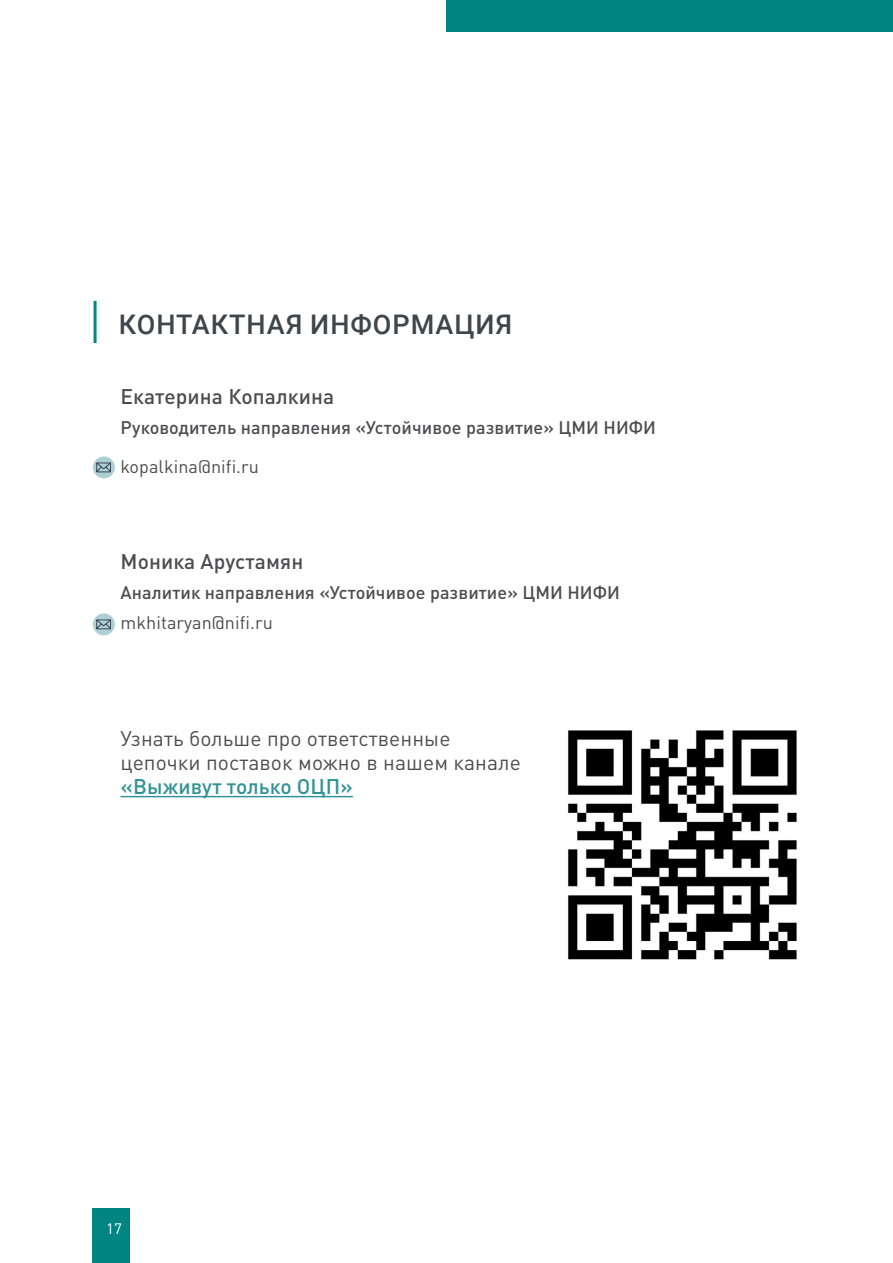
<style>
.page{position:relative;width:893px;height:1263px;background:#fff}
.page>*{position:absolute;margin:0;border:0;box-sizing:border-box;transform-origin:0 0}
.t1{font:500 27px "Roboto";letter-spacing:.035em;color:#3e454b}
.t2{font:21px/24px "DIN Pro";letter-spacing:.005em;color:#4d4d4f}
.t3{font:500 21px "DIN Pro";letter-spacing:.005em;color:#4d4d4f}
.t4{font:500 21px "DIN Pro";letter-spacing:.005em;color:#319393}
.t5{font:500 18px "DIN Pro";letter-spacing:.005em;color:#4d4d4f}
.t6{font:18px "DIN Pro";letter-spacing:.005em;color:#4d4d4f}
.t7{font:15px "DIN Pro";color:#fff}
</style>
<div class="page">
<div style="left:92px;top:1208px;width:37px;height:55px;background:#008582"></div>
<div style="left:446px;top:0;width:447px;height:32px;background:#008582"></div>
<hr style="left:121px;top:796px;width:232px;height:1px;background:#319393">
<svg style="left:93px;top:456px;width:22px;height:22px"></svg>
<svg style="left:96px;top:463px;width:15px;height:9px"></svg>
<svg style="left:93px;top:613px;width:22px;height:22px"></svg>
<svg style="left:96px;top:620px;width:15px;height:9px"></svg>
<hr style="left:94px;top:301px;width:3px;height:42px;background:#078582">
<img style="left:568px;top:730px;width:229px;height:230px">
<h1 class="t1" style="left:119px;top:306px;width:395px">КОНТАКТНАЯ ИНФОРМАЦИЯ</h1>
<p class="t3" style="left:121px;top:380px;width:215px">Екатерина Копалкина</p>
<p class="t5" style="left:121px;top:413px;width:537px">Руководитель направления «Устойчивое развитие» ЦМИ НИФИ</p>
<p class="t6" style="left:121px;top:453px;width:140px">kopalkina@nifi.ru</p>
<p class="t3" style="left:121px;top:545px;width:184px">Моника Арустамян</p>
<p class="t5" style="left:121px;top:578px;width:501px">Аналитик направления «Устойчивое развитие» ЦМИ НИФИ</p>
<p class="t6" style="left:121px;top:609px;width:154px">mkhitaryan@nifi.ru</p>
<p class="t2" style="left:121px;top:724px;width:402px">Узнать больше про ответственные цепочки поставок можно в нашем канале</p>
<p class="t4" style="left:121px;top:769px;width:234px">«Выживут только ОЦП»</p>
<p class="t7" style="left:106px;top:1217px;width:17px">17</p>
</div>
